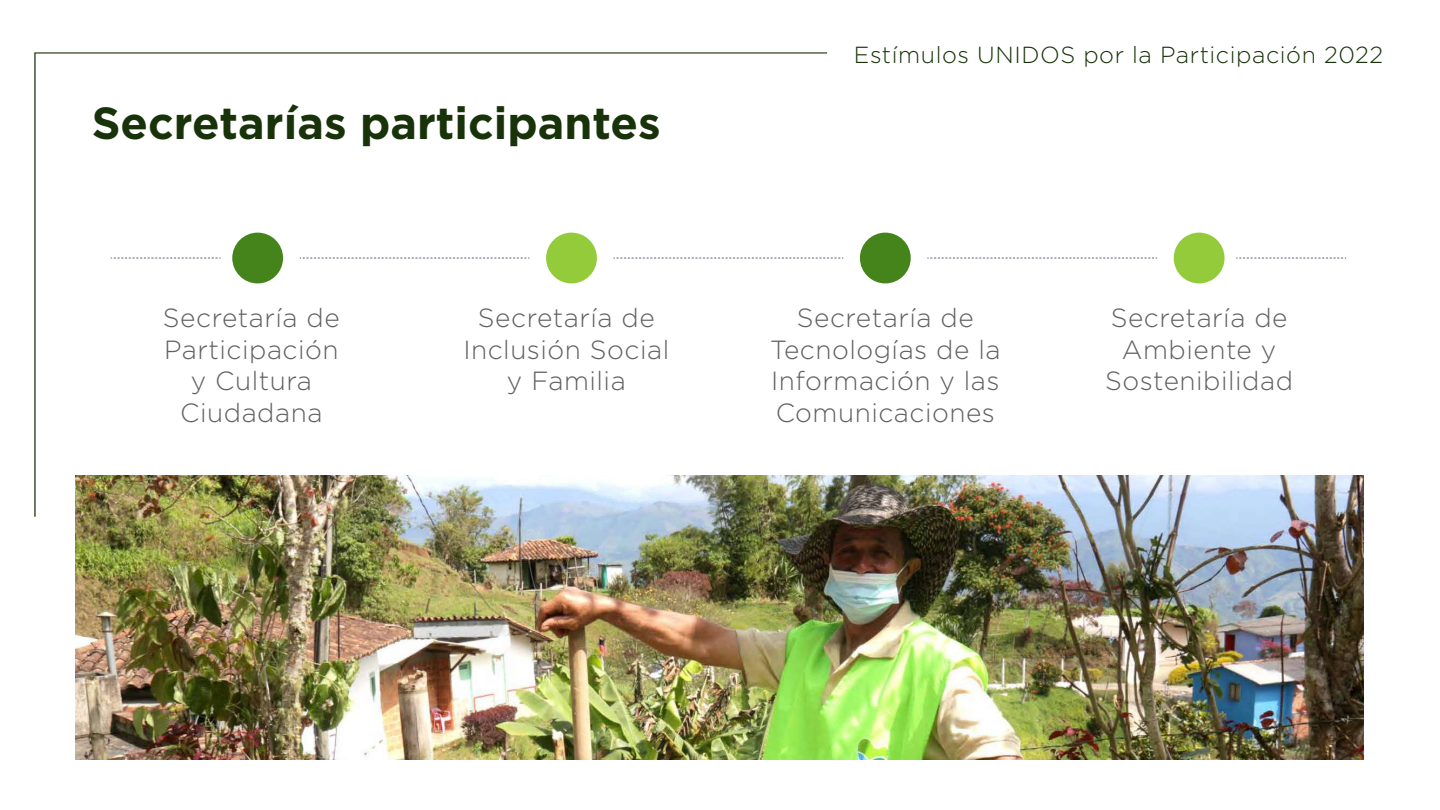
<style>
.page{position:relative;width:1440px;height:810px;background:#fff}
.page>*{position:absolute;margin:0;border:0;box-sizing:border-box;transform-origin:0 0}
.t1{font:700 45px "Gotham";color:#183309}
.t2{font:300 26.25px/31.5px "Gotham";letter-spacing:.02em;color:#606060;text-align:center}
.t3{font:300 23.25px "Gotham";letter-spacing:.025em;color:#183309}
</style>
<div class="page">
<svg style="left:34px;top:52px;width:793px;height:465px"></svg>
<svg style="left:111px;top:258px;width:110px;height:1px"></svg>
<svg style="left:1237px;top:258px;width:109px;height:1px"></svg>
<svg style="left:928px;top:258px;width:229px;height:1px"></svg>
<svg style="left:614px;top:258px;width:229px;height:1px"></svg>
<svg style="left:300px;top:258px;width:229px;height:1px"></svg>
<div style="left:232px;top:233px;width:51px;height:50px;background:#44841a;border-radius:50%"></div>
<div style="left:860px;top:233px;width:51px;height:50px;background:#44841a;border-radius:50%"></div>
<div style="left:546px;top:233px;width:51px;height:50px;background:#93cb3a;border-radius:50%"></div>
<div style="left:1174px;top:233px;width:51px;height:50px;background:#93cb3a;border-radius:50%"></div>
<img style="left:76px;top:476px;width:1287px;height:284px">
<h1 class="t1" style="left:92px;top:94px;width:570px">Secretarías participantes</h1>
<p class="t3" style="left:854px;top:40px;width:531px">Estímulos UNIDOS por la Participación 2022</p>
<p class="t2" style="left:163px;top:302px;width:178px">Secretaría de<br>Participación y Cultura<br>Ciudadana</p>
<p class="t2" style="left:463px;top:302px;width:207px">Secretaría de<br>Inclusión Social y Familia</p>
<p class="t2" style="left:770px;top:302px;width:232px">Secretaría de<br>Tecnologías de la<br>Información y las<br>Comunicaciones</p>
<p class="t2" style="left:1105px;top:302px;width:189px">Secretaría de<br>Ambiente y<br>Sostenibilidad</p>
</div>
